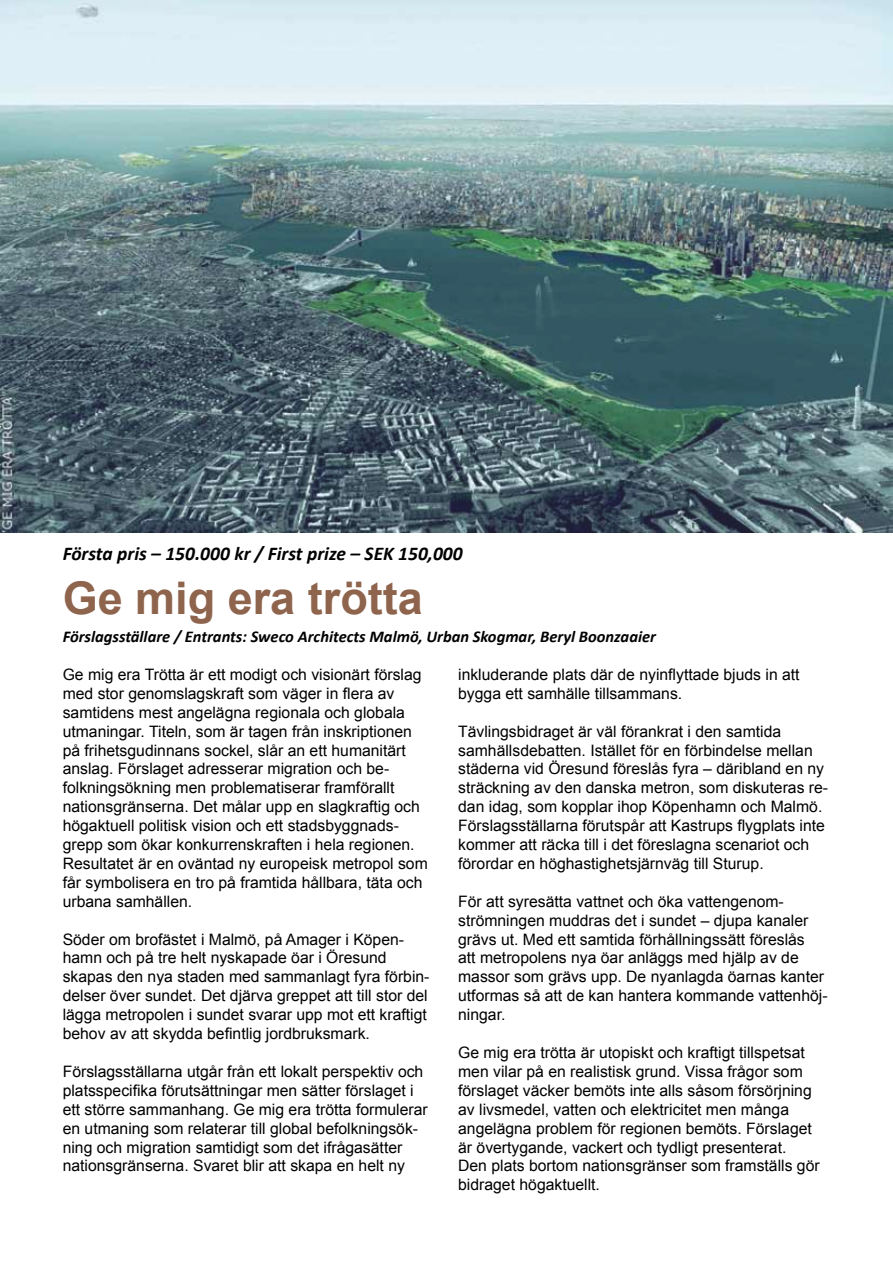
<style>
.page{position:relative;width:893px;height:1263px;background:#fff}
.page>*{position:absolute;margin:0;border:0;box-sizing:border-box;transform-origin:0 0}
.t1{font:700 45px "Arial";color:#8e644d}
.t2{font:italic 700 19.5px "Calibri";color:#000}
.t3{font:italic 700 16.5px "Calibri";color:#000}
.t4{font:15.75px/18.9px "Arial";color:#000}
</style>
<div class="page">
<img style="left:0;top:0;width:893px;height:532px">
<p class="t2" style="left:63px;top:541px;width:401px">Första pris – 150.000 kr / First prize – SEK 150,000</p>
<h1 class="t1" style="left:63px;top:568px;width:362px">Ge mig era trötta</h1>
<p class="t3" style="left:63px;top:626px;width:595px">Förslagsställare / Entrants: Sweco Architects Malmö, Urban Skogmar, Beryl Boonzaaier</p>
<p class="t4" style="left:63px;top:665px;width:367px">Ge mig era Trötta är ett modigt och visionärt förslag med stor genomslagskraft som väger in flera av samtidens mest angelägna regionala och globala utmaningar. Titeln, som är tagen från inskriptionen på frihetsgudinnans sockel, slår an ett humanitärt anslag. Förslaget adresserar migration och be&shy;folkningsökning men problematiserar framförallt nationsgränserna. Det målar upp en slagkraftig och högaktuell politisk vision och ett stadsbyggnads&shy;grepp som ökar konkurrenskraften i hela regionen.<br>Resultatet är en oväntad ny europeisk metropol som får symbolisera en tro på framtida hållbara, täta och urbana samhällen.</p>
<p class="t4" style="left:63px;top:930px;width:368px">Söder om brofästet i Malmö, på Amager i Köpen&shy;hamn och på tre helt nyskapade öar i Öresund skapas den nya staden med sammanlagt fyra förbin&shy;delser över sundet. Det djärva greppet att till stor del lägga metropolen i sundet svarar upp mot ett kraftigt behov av att skydda befintlig jordbruksmark.</p>
<p class="t4" style="left:63px;top:1062px;width:367px">Förslagsställarna utgår från ett lokalt perspektiv och platsspecifika förutsättningar men sätter förslaget i ett större sammanhang. Ge mig era trötta formulerar en utmaning som relaterar till global befolkningsök&shy;ning och migration samtidigt som det ifrågasätter nationsgränserna. Svaret blir att skapa en helt ny</p>
<p class="t4" style="left:458px;top:665px;width:343px">inkluderande plats där de nyinflyttade bjuds in att bygga ett samhälle tillsammans.</p>
<p class="t4" style="left:458px;top:722px;width:371px">Tävlingsbidraget är väl förankrat i den samtida samhällsdebatten. Istället för en förbindelse mellan städerna vid Öresund föreslås fyra – däribland en ny sträckning av den danska metron, som diskuteras re&shy;dan idag, som kopplar ihop Köpenhamn och Malmö.<br>Förslagsställarna förutspår att Kastrups flygplats inte kommer att räcka till i det föreslagna scenariot och förordar en höghastighetsjärnväg till Sturup.</p>
<p class="t4" style="left:458px;top:892px;width:371px">För att syresätta vattnet och öka vattengenom&shy;strömningen muddras det i sundet – djupa kanaler grävs ut. Med ett samtida förhållningssätt föreslås<br>att metropolens nya öar anläggs med hjälp av de massor som grävs upp. De nyanlagda öarnas kanter utformas så att de kan hantera kommande vattenhöj&shy;ningar.</p>
<p class="t4" style="left:458px;top:1043px;width:363px">Ge mig era trötta är utopiskt och kraftigt tillspetsat men vilar på en realistisk grund. Vissa frågor som förslaget väcker bemöts inte alls såsom försörjning av livsmedel, vatten och elektricitet men många angelägna problem för regionen bemöts. Förslaget är övertygande, vackert och tydligt presenterat.<br>Den plats bortom nationsgränser som framställs gör bidraget högaktuellt.</p>
</div>
